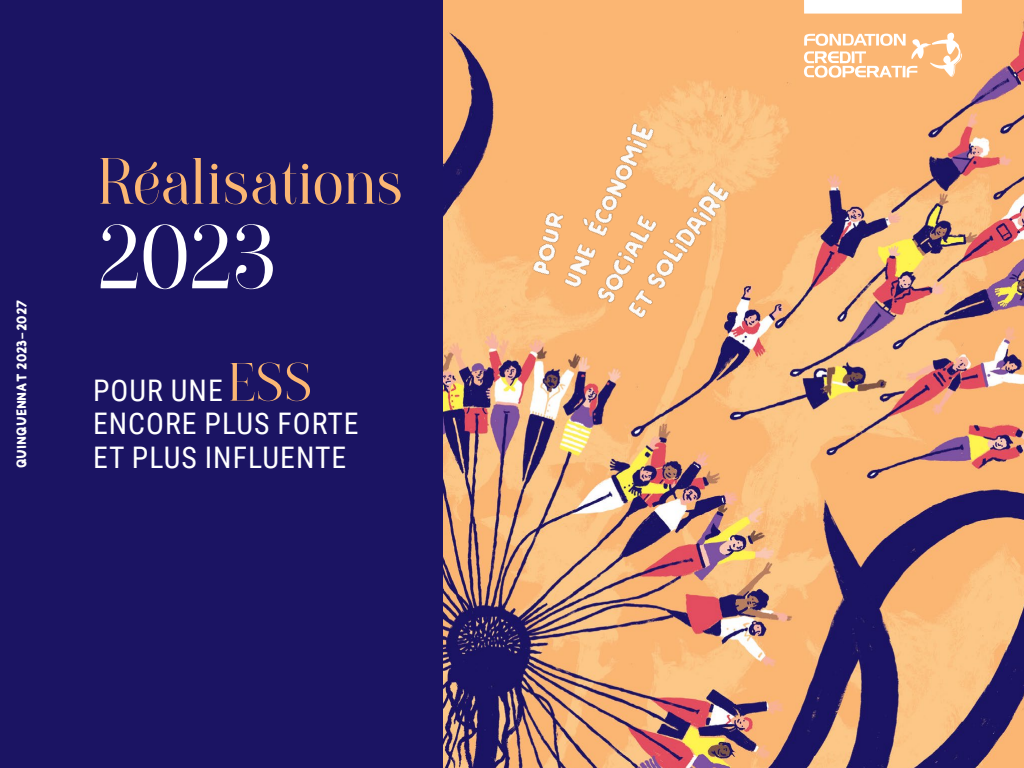
<style>
.page{position:relative;width:1024px;height:768px;background:#1b1463}
.page>*{position:absolute;margin:0;border:0;box-sizing:border-box;transform-origin:0 0}
.t1{font:89.3px "PS Paradizo Regular";color:#fff}
.t2{font:61px "PS Paradizo Regular";letter-spacing:.025em;color:#fbb673}
.t3{font:29.7px "Roboto Condensed";letter-spacing:.035em;color:#fff}
.t4{font:14px "Explorer Free";color:#fff}
.s1{font-family:"PS Paradizo Regular";font-size:50.3px;color:#fbb673}
</style>
<div class="page">
<img style="left:443px;top:0;width:581px;height:768px">
<div style="left:804px;top:0;width:158px;height:14px;background:#fff"></div>
<svg style="left:803px;top:32px;width:159px;height:46px"></svg>
<img style="left:496px;top:68px;width:283px;height:297px">
<p class="t4" style="left:15px;top:468px;width:170px;rotate:-90deg">Quinquennat 2023-2027</p>
<p class="t2" style="left:100px;top:147px;width:305px">Réalisations</p>
<p class="t1" style="left:100px;top:205px;width:175px">2023</p>
<p class="t3" style="left:93px;top:369px;width:221px">POUR UNE <span class="s1">ESS</span></p>
<p class="t3" style="left:93px;top:403px;width:267px">ENCORE PLUS FORTE</p>
<p class="t3" style="left:93px;top:437px;width:255px">ET PLUS INFLUENTE</p>
</div>
